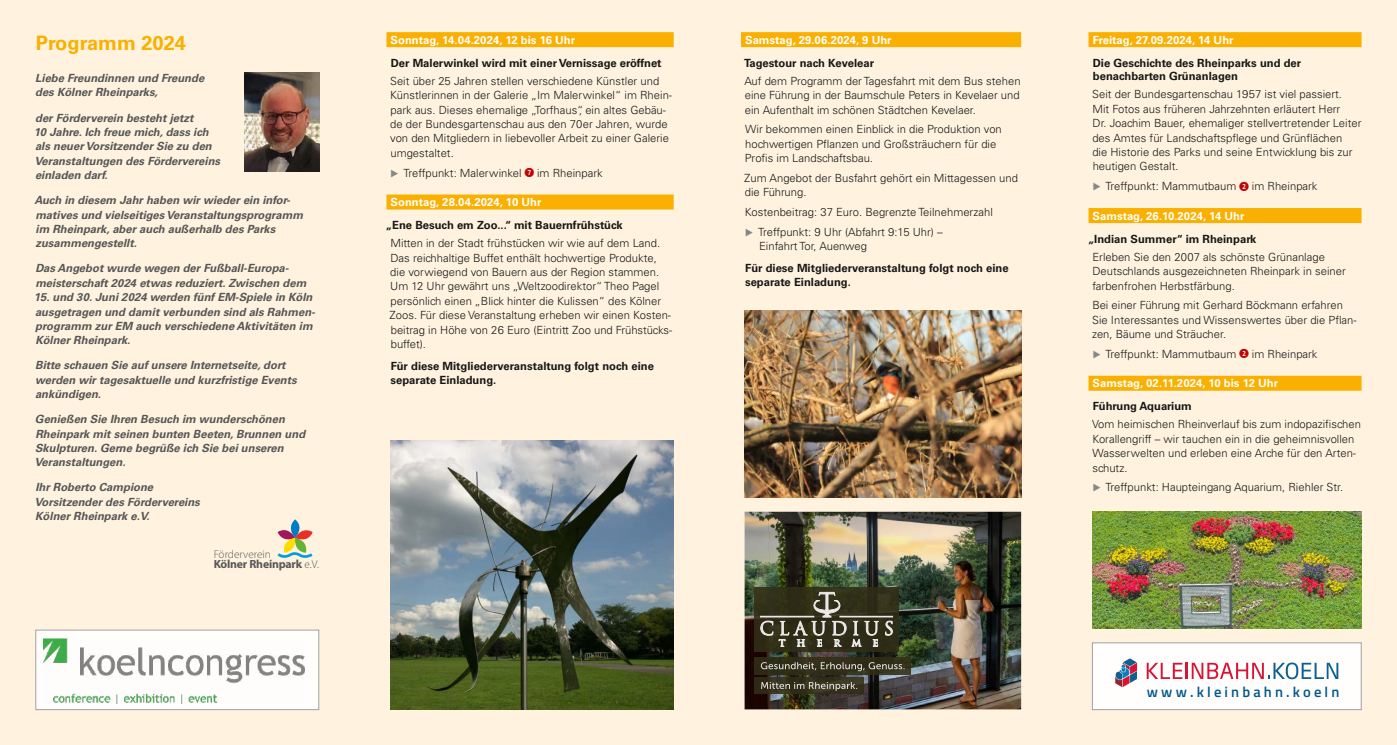
<style>
.page{position:relative;width:1397px;height:745px;background:#fff}
.page>*{position:absolute;margin:0;border:0;box-sizing:border-box;transform-origin:0 0}
.t1{font:700 20px "Univers LT Std";color:#f9b000}
.t2{font:600 14.62px "Titillium Web";letter-spacing:.215em;color:#00598c}
.t3{font:700 11.75px "Myriad Pro";letter-spacing:-.02em;color:#585857}
.t4{font:300 11.38px "Myriad Pro";color:#585857}
.t5{font:300 11.25px/14.4px "Univers LT Std";color:#181716}
.t6{font:italic 700 11.25px/14.4px "Univers LT Std";color:#565655}
.t7{font:700 11.25px/13.5px "Univers LT Std";color:#181716}
.t8{font:700 11.25px "Univers LT Std";color:#fff}
.s1{font-weight:300;font-size:11.38px}
.s2{font-family:"European Pi X";font-weight:400;font-size:10px;color:#868786}
.s3{font-family:"Galileo Callout TS 2";font-weight:400;color:#c00304}
</style>
<div class="page">
<div style="left:0;top:0;width:1396px;height:744px;background:#fff3e0"></div>
<div style="left:386px;top:32px;width:287px;height:15px;background:#f9b000"></div>
<div style="left:386px;top:194px;width:287px;height:15px;background:#f9b000"></div>
<div style="left:741px;top:32px;width:279px;height:15px;background:#f9b000"></div>
<img style="left:244px;top:73px;width:75px;height:98px">
<img style="left:744px;top:511px;width:276px;height:198px">
<img style="left:754px;top:657px;width:156px;height:17px">
<img style="left:754px;top:677px;width:109px;height:16px">
<svg style="left:761px;top:681px;width:96px;height:9px"></svg>
<svg style="left:760px;top:661px;width:144px;height:9px"></svg>
<img style="left:754px;top:586px;width:144px;height:64px">
<svg style="left:885px;top:620px;width:7px;height:15px"></svg>
<svg style="left:760px;top:591px;width:118px;height:57px;background:#4d4b38"></svg>
<hr style="left:760px;top:616px;width:53px;height:1px;background:#ebe8e7">
<hr style="left:839px;top:616px;width:53px;height:1px;background:#ebe8e7">
<div style="left:1092px;top:642px;width:268px;height:67px;background:#fff"></div>
<svg style="left:1115px;top:658px;width:21px;height:28px"></svg>
<svg style="left:1146px;top:662px;width:191px;height:16px"></svg>
<div style="left:1091px;top:642px;width:270px;height:67px;border:1px solid #9c9c9d"></div>
<img style="left:744px;top:310px;width:276px;height:187px">
<div style="left:1088px;top:32px;width:273px;height:15px;background:#f9b000"></div>
<div style="left:1088px;top:208px;width:273px;height:15px;background:#f9b000"></div>
<div style="left:1088px;top:375px;width:273px;height:15px;background:#f9b000"></div>
<div style="left:36px;top:629px;width:283px;height:80px;background:#fff"></div>
<img style="left:43px;top:638px;width:261px;height:64px">
<div style="left:35px;top:629px;width:284px;height:80px;border:1px solid #9c9c9d"></div>
<svg style="left:277px;top:519px;width:35px;height:39px"></svg>
<img style="left:390px;top:440px;width:283px;height:269px">
<img style="left:1092px;top:511px;width:269px;height:117px">
<h1 class="t1" style="left:36px;top:31px;width:152px">Programm 2024</h1>
<p class="t6" style="left:35px;top:71px;width:171px">Liebe Freundinnen und Freunde des Kölner Rheinparks,</p>
<p class="t6" style="left:34px;top:110px;width:188px">der Förderverein besteht jetzt<br>10 Jahre. Ich freue mich, dass ich als neuer Vorsitzender Sie zu den<br>Veranstaltungen des Fördervereins einladen darf.</p>
<p class="t6" style="left:34px;top:193px;width:270px">Auch in diesem Jahr haben wir wieder ein infor&shy;matives und vielseitiges Veranstaltungsprogramm im Rheinpark, aber auch außerhalb des Parks zusammengestellt.</p>
<p class="t6" style="left:35px;top:261px;width:272px">Das Angebot wurde wegen der Fußball-Europa&shy;meisterschaft 2024 etwas reduziert. Zwischen dem</p>
<p class="t6" style="left:34px;top:290px;width:283px">15. und 30. Juni 2024 werden fünf EM-Spiele in Köln ausgetragen und damit verbunden sind als Rahmen&shy;programm zur EM auch verschiedene Aktivitäten im Kölner Rheinpark.</p>
<p class="t6" style="left:35px;top:358px;width:263px">Bitte schauen Sie auf unsere Internetseite, dort werden wir tagesaktuelle und kurzfristige Events ankündigen.</p>
<p class="t6" style="left:35px;top:412px;width:272px">Genießen Sie Ihren Besuch im wunderschönen Rheinpark mit seinen bunten Beeten, Brunnen und Skulpturen. Gerne begrüße ich Sie bei unseren Veranstaltungen.</p>
<p class="t6" style="left:35px;top:480px;width:167px">Ihr Roberto Campione<br>Vorsitzender des Fördervereins<br>Kölner Rheinpark e.V.</p>
<p class="t4" style="left:214px;top:547px;width:59px">Förderverein</p>
<p class="t3" style="left:214px;top:556px;width:107px">Kölner Rheinpark <span class="s1">e.V.</span></p>
<p class="t8" style="left:390px;top:33px;width:186px">Sonntag, 14.04.2024, 12 bis 16 Uhr</p>
<p class="t7" style="left:391px;top:56px;width:272px">Der Malerwinkel wird mit einer Vernissage eröffnet</p>
<p class="t5" style="left:390px;top:74px;width:283px">Seit über 25 Jahren stellen verschiedene Künstler und Künstlerinnen in der Galerie „Im Malerwinkel“ im Rhein&shy;park aus. Dieses ehemalige „Torfhaus“, ein altes Gebäu&shy;de der Bundesgartenschau aus den 70er Jahren, wurde von den Mitgliedern in liebevoller Arbeit zu einer Galerie umgestaltet.</p>
<p class="t5" style="left:390px;top:165px;width:214px"><span class="s2">E</span> Treffpunkt: Malerwinkel <span class="s3">7</span> im Rheinpark</p>
<p class="t8" style="left:390px;top:195px;width:152px">Sonntag, 28.04.2024, 10 Uhr</p>
<p class="t7" style="left:386px;top:218px;width:238px">„Ene Besuch em Zoo...“ mit Bauernfrühstück</p>
<p class="t5" style="left:389px;top:236px;width:284px">Mitten in der Stadt frühstücken wir wie auf dem Land.<br>Das reichhaltige Buffet enthält hochwertige Produkte, die vorwiegend von Bauern aus der Region stammen.<br>Um 12 Uhr gewährt uns „Weltzoodirektor“ Theo Pagel persönlich einen „Blick hinter die Kulissen“ des Kölner Zoos. Für diese Veranstaltung erheben wir einen Kosten&shy;beitrag in Höhe von 26 Euro (Eintritt Zoo und Frühstücks&shy;buffet).</p>
<p class="t7" style="left:390px;top:359px;width:265px">Für diese Mitgliederveranstaltung folgt noch eine separate Einladung.</p>
<p class="t8" style="left:745px;top:33px;width:148px">Samstag, 29.06.2024, 9 Uhr</p>
<p class="t7" style="left:744px;top:56px;width:131px">Tagestour nach Kevelear</p>
<p class="t5" style="left:744px;top:74px;width:278px;text-align:justify">Auf dem Programm der Tagesfahrt mit dem Bus stehen eine Führung in der Baumschule Peters in Kevelaer und ein Aufenthalt im schönen Städtchen Kevelaer.</p>
<p class="t5" style="left:744px;top:122px;width:258px">Wir bekommen einen Einblick in die Produktion von hochwertigen Pflanzen und Großsträuchern für die<br>Profis im Landschaftsbau.</p>
<p class="t5" style="left:744px;top:170px;width:275px">Zum Angebot der Busfahrt gehört ein Mittagessen und die Führung.</p>
<p class="t5" style="left:744px;top:202px;width:249px;line-height:19.6px">Kostenbeitrag: 37 Euro. Begrenzte Teilnehmerzahl<br><span class="s2">E</span> Treffpunkt: 9 Uhr (Abfahrt 9:15 Uhr) –</p>
<p class="t5" style="left:759px;top:239px;width:109px">Einfahrt Tor, Auenweg</p>
<p class="t7" style="left:745px;top:261px;width:265px">Für diese Mitgliederveranstaltung folgt noch eine separate Einladung.</p>
<p class="t8" style="left:1092px;top:33px;width:142px">Freitag, 27.09.2024, 14 Uhr</p>
<p class="t7" style="left:1092px;top:56px;width:210px">Die Geschichte des Rheinparks und der benachbarten Grünanlagen</p>
<p class="t5" style="left:1091px;top:87px;width:271px">Seit der Bundesgartenschau 1957 ist viel passiert.<br>Mit Fotos aus früheren Jahrzehnten erläutert Herr<br>Dr. Joachim Bauer, ehemaliger stellvertretender Leiter des Amtes für Landschaftspflege und Grünflächen<br>die Historie des Parks und seine Entwicklung bis zur heutigen Gestalt.</p>
<p class="t5" style="left:1092px;top:179px;width:226px"><span class="s2">E</span> Treffpunkt: Mammutbaum <span class="s3">2</span> im Rheinpark</p>
<p class="t8" style="left:1092px;top:209px;width:153px">Samstag, 26.10.2024, 14 Uhr</p>
<p class="t7" style="left:1087px;top:232px;width:170px">„Indian Summer“ im Rheinpark</p>
<p class="t5" style="left:1092px;top:249px;width:255px">Erleben Sie den 2007 als schönste Grünanlage<br>Deutschlands ausgezeichneten Rheinpark in seiner farbenfrohen Herbstfärbung.</p>
<p class="t5" style="left:1091px;top:298px;width:266px">Bei einer Führung mit Gerhard Böckmann erfahren<br>Sie Interessantes und Wissenswertes über die Pflan&shy;zen, Bäume und Sträucher.</p>
<p class="t5" style="left:1092px;top:346px;width:226px"><span class="s2">E</span> Treffpunkt: Mammutbaum <span class="s3">2</span> im Rheinpark</p>
<p class="t8" style="left:1092px;top:376px;width:187px">Samstag, 02.11.2024, 10 bis 12 Uhr</p>
<p class="t7" style="left:1092px;top:399px;width:101px">Führung Aquarium</p>
<p class="t5" style="left:1092px;top:417px;width:270px">Vom heimischen Rheinverlauf bis zum indopazifischen Korallengriff – wir tauchen ein in die geheimnisvollen Wasserwelten und erleben eine Arche für den Arten&shy;schutz.</p>
<p class="t5" style="left:1092px;top:480px;width:252px"><span class="s2">E</span> Treffpunkt: Haupteingang Aquarium, Riehler Str.</p>
<p class="t2" style="left:1146px;top:680px;width:194px">www.kleinbahn.koeln</p>
</div>
